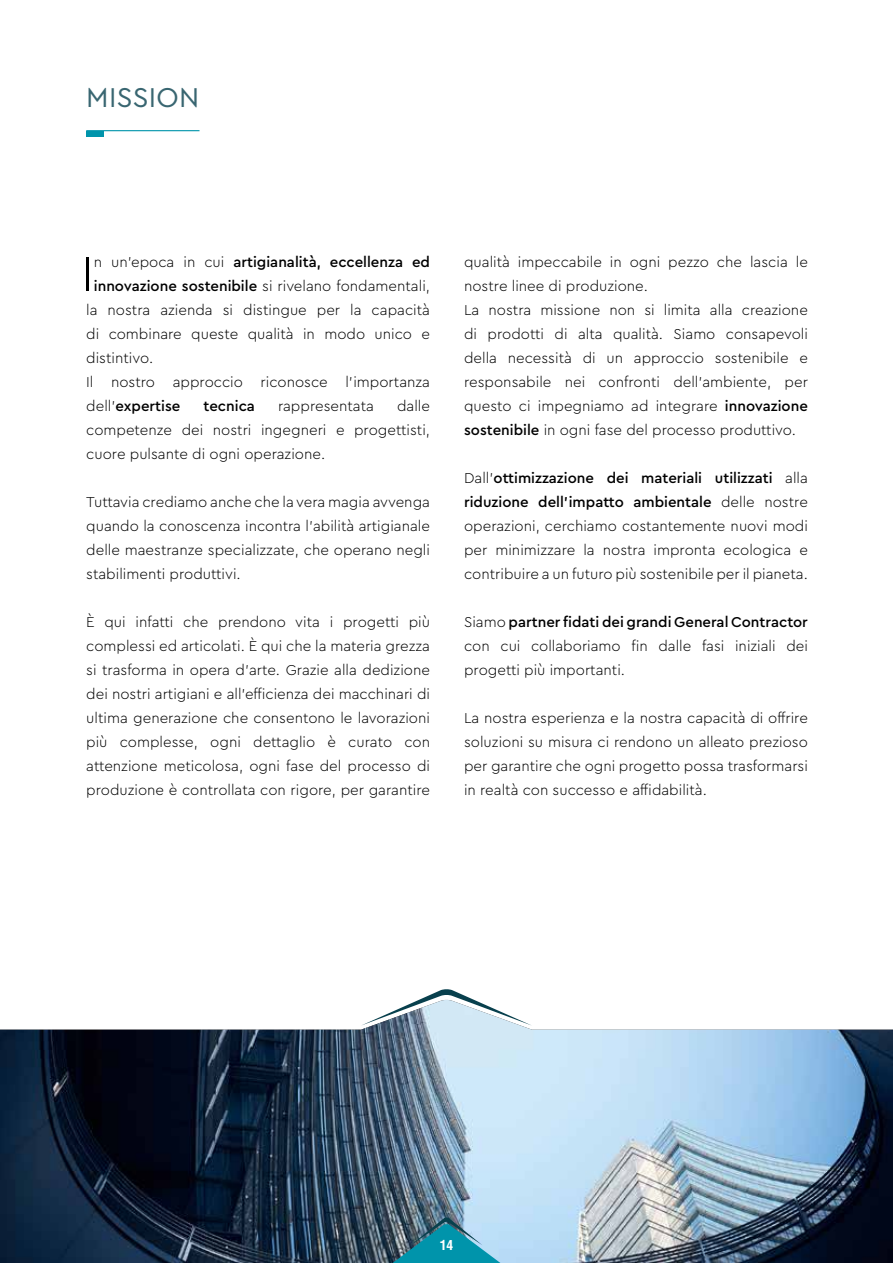
<style>
.page{position:relative;width:893px;height:1263px;background:#fff}
.page>*{position:absolute;margin:0;border:0;box-sizing:border-box;transform-origin:0 0}
.t1{font:300 51.3px "Cera Pro";color:#000}
.t2{font:28.5px "Cera Pro";letter-spacing:.01em;color:#396671}
.t3{font:300 15px/24px "Cera Pro";color:#000;text-align:justify}
.t4{font:500 15px "Cera Pro";color:#000}
.t5{font:700 condensed 13.5px "Helvetica LT Std";color:#fff}
.s1{font-weight:300}
.s2{font-weight:500}
</style>
<div class="page">
<img style="left:0;top:1025px;width:893px;height:238px">
<svg style="left:362px;top:989px;width:169px;height:36px"></svg>
<img style="left:389px;top:1217px;width:114px;height:46px">
<hr style="left:86px;top:130px;width:113px;height:1px;background:#0094ab">
<div style="left:86px;top:131px;width:18px;height:6px;background:#0094ab"></div>
<h2 class="t2" style="left:86px;top:78px;width:115px">MISSION</h2>
<h1 class="t1" style="left:81px;top:240px;width:14px">I</h1>
<p class="t4" style="left:94px;top:252px;width:338px"><span class="s1">n un’epoca in cui</span> artigianalità, eccellenza ed</p>
<p class="t3" style="left:94px;top:274px;width:338px"><span class="s2">innovazione sostenibile</span> si rivelano fondamentali,</p>
<p class="t3" style="left:86px;top:298px;width:345px">la nostra azienda si distingue per la capacità</p>
<p class="t3" style="left:86px;top:322px;width:345px">di combinare queste qualità in modo unico e</p>
<p class="t3" style="left:86px;top:346px;width:69px">distintivo.</p>
<p class="t3" style="left:86px;top:370px;width:345px">Il nostro approccio riconosce l’importanza</p>
<p class="t4" style="left:86px;top:396px;width:96px"><span class="s1">dell’</span>expertise</p>
<p class="t4" style="left:204px;top:396px;width:53px">tecnica</p>
<p class="t3" style="left:278px;top:394px;width:97px">rappresentata</p>
<p class="t3" style="left:86px;top:394px;width:345px;text-indent:311px">dalle competenze dei nostri ingegneri e progettisti, cuore pulsante di ogni operazione.</p>
<p class="t3" style="left:86px;top:490px;width:345px">Tuttavia crediamo anche che la vera magia avvenga quando la conoscenza incontra l’abilità artigianale delle maestranze specializzate, che operano negli stabilimenti produttivi.</p>
<p class="t3" style="left:86px;top:610px;width:345px">È qui infatti che prendono vita i progetti più complessi ed articolati. È qui che la materia grezza si trasforma in opera d’arte. Grazie alla dedizione dei nostri artigiani e all’efficienza dei macchinari di ultima generazione che consentono le lavorazioni più complesse, ogni dettaglio è curato con attenzione meticolosa, ogni fase del processo di produzione è controllata con rigore, per garantire</p>
<p class="t3" style="left:464px;top:250px;width:345px;text-align:left">qualità impeccabile in ogni pezzo che lascia le nostre linee di produzione.<br>La nostra missione non si limita alla creazione di prodotti di alta qualità. Siamo consapevoli della necessità di un approccio sostenibile e responsabile nei confronti dell’ambiente, per questo ci impegniamo ad integrare <span class="s2">innovazione sostenibile</span> in ogni fase del processo produttivo.</p>
<p class="t3" style="left:464px;top:466px;width:345px">Dall’<span class="s2">ottimizzazione dei materiali utilizzati</span> alla <span class="s2">riduzione dell’impatto ambientale</span> delle nostre operazioni, cerchiamo costantemente nuovi modi per minimizzare la nostra impronta ecologica e contribuire a un futuro più sostenibile per il pianeta.</p>
<p class="t3" style="left:464px;top:610px;width:345px">Siamo <span class="s2">partner fidati dei grandi General Contractor </span>con cui collaboriamo fin dalle fasi iniziali dei progetti più importanti.</p>
<p class="t3" style="left:464px;top:706px;width:345px">La nostra esperienza e la nostra capacità di offrire soluzioni su misura ci rendono un alleato prezioso per garantire che ogni progetto possa trasformarsi in realtà con successo e affidabilità.</p>
<p class="t5" style="left:440px;top:1236px;width:15px">14</p>
</div>
